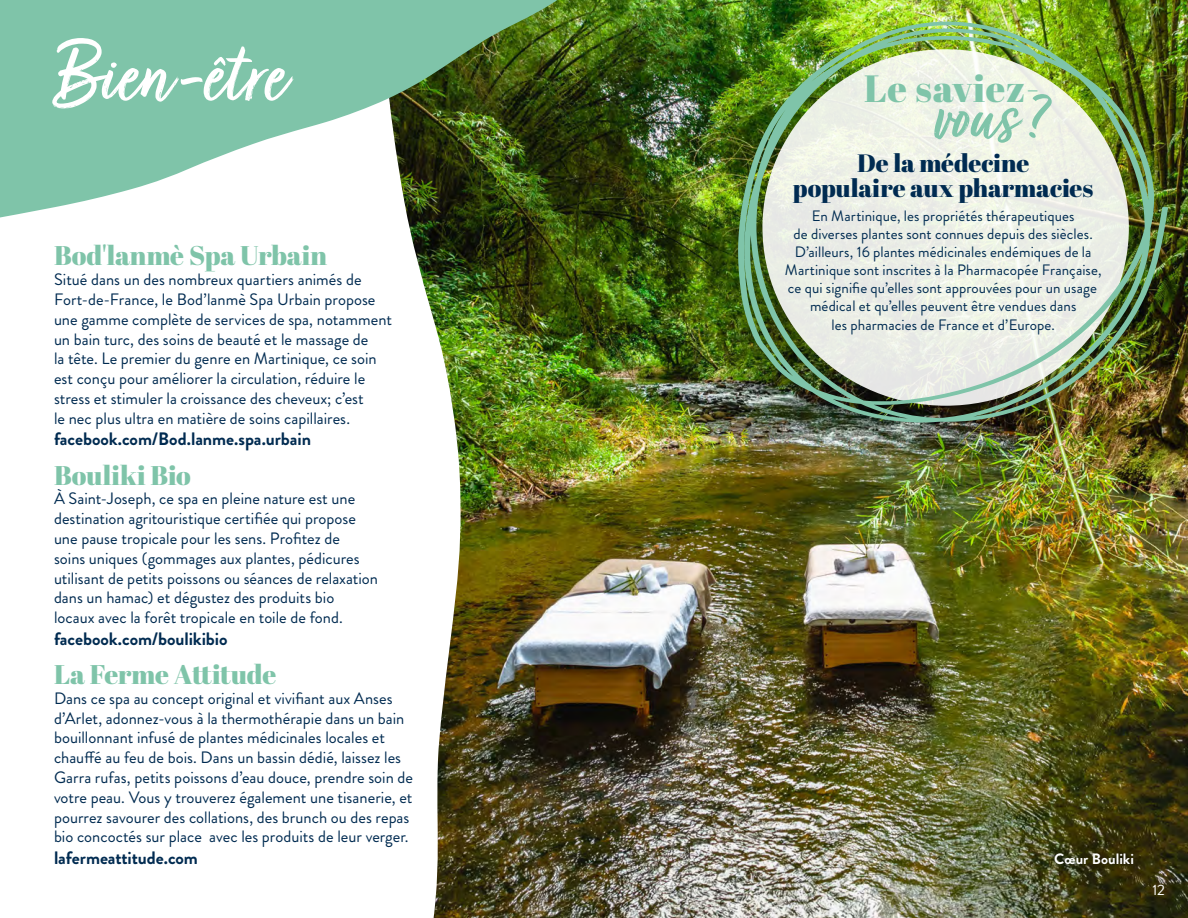
<style>
.page{position:relative;width:1188px;height:918px;background:#fff}
.page>*{position:absolute;margin:0;border:0;box-sizing:border-box;transform-origin:0 0}
.t1{font:93px "Turbinado";color:#fff}
.t2{font:81.45px "Turbinado";color:#7fc4a9}
.t3{font:37.95px "Abril Fatface";letter-spacing:.02em;color:#7fc4a9}
.t4{font:27px "Abril Fatface";letter-spacing:-.005em;color:#7fc4a9}
.t5{font:25.05px/25px "Abril Fatface";letter-spacing:-.005em;color:#002b51;text-align:center}
.t6{font:700 18px "Brandon Grotesque";letter-spacing:-.005em;color:#002b51}
.t7{font:16.5px/19.8px "Brandon Grotesque";color:#002b51}
.t8{font:15px/18px "Brandon Grotesque";letter-spacing:.005em;color:#002b51;text-align:center}
.t9{font:700 15px "Brandon Grotesque";letter-spacing:.005em;color:#fff}
.t10{font:15px "Brandon Grotesque";color:#fff}
</style>
<div class="page">
<img style="left:462px;top:0;width:726px;height:918px">
<img style="left:407px;top:219px;width:55px;height:699px">
<svg style="left:0;top:0;width:597px;height:219px;fill:#7fc4a9"></svg>
<img style="left:738px;top:19px;width:430px;height:404px">
<div style="left:1047px;top:845px;width:94px;height:27px;background:#000;opacity:.75"></div>
<div style="left:1146px;top:877px;width:26px;height:26px;background:#000;opacity:.75"></div>
<h1 class="t1" style="left:54px;top:38px;width:233px">Bien-être</h1>
<h3 class="t4" style="left:54px;top:237px;width:275px">Bod'lanmè Spa Urbain</h3>
<p class="t7" style="left:54px;top:270px;width:340px">Situé dans un des nombreux quartiers animés de Fort-de-France, le Bod’lanmè Spa Urbain propose une gamme complète de services de spa, notamment un bain turc, des soins de beauté et le massage de<br>la tête. Le premier du genre en Martinique, ce soin est conçu pour améliorer la circulation, réduire le stress et stimuler la croissance des cheveux; c’est<br>le nec plus ultra en matière de soins capillaires.</p>
<p class="t6" style="left:54px;top:427px;width:259px">facebook.com/Bod.lanme.spa.urbain</p>
<h3 class="t4" style="left:54px;top:456px;width:138px">Bouliki Bio</h3>
<p class="t7" style="left:54px;top:489px;width:326px">À Saint-Joseph, ce spa en pleine nature est une destination agritouristique certifiée qui propose une pause tropicale pour les sens. Profitez de<br>soins uniques (gommages aux plantes, pédicures utilisant de petits poissons ou séances de relaxation dans un hamac) et dégustez des produits bio locaux avec la forêt tropicale en toile de fond.</p>
<p class="t6" style="left:54px;top:626px;width:175px">facebook.com/boulikibio</p>
<h3 class="t4" style="left:54px;top:655px;width:224px">La Ferme Attitude</h3>
<p class="t7" style="left:54px;top:688px;width:361px">Dans ce spa au concept original et vivifiant aux Anses d’Arlet, adonnez-vous à la thermothérapie dans un bain bouillonnant infusé de plantes médicinales locales et chauffé au feu de bois. Dans un bassin dédié, laissez les Garra rufas, petits poissons d’eau douce, prendre soin de votre peau. Vous y trouverez également une tisanerie, et pourrez savourer des collations, des brunch ou des repas bio concoctés sur place avec les produits de leur verger.</p>
<p class="t6" style="left:54px;top:845px;width:145px">lafermeattitude.com</p>
<h3 class="t3" style="left:864px;top:62px;width:177px">Le saviez-</h3>
<h2 class="t2" style="left:933px;top:84px;width:116px">vous?</h2>
<h3 class="t5" style="left:793px;top:150px;width:302px">De la médecine<br>populaire aux pharmacies</h3>
<p class="t8" style="left:785px;top:207px;width:318px">En Martinique, les propriétés thérapeutiques<br>de diverses plantes sont connues depuis des siècles.<br>D’ailleurs, 16 plantes médicinales endémiques de la Martinique sont inscrites à la Pharmacopée Française, ce qui signifie qu’elles sont approuvées pour un usage médical et qu’elles peuvent être vendues dans<br>les pharmacies de France et d’Europe.</p>
<p class="t9" style="left:1054px;top:848px;width:81px">Cœur Bouliki</p>
<p class="t10" style="left:1153px;top:880px;width:14px">12</p>
</div>
